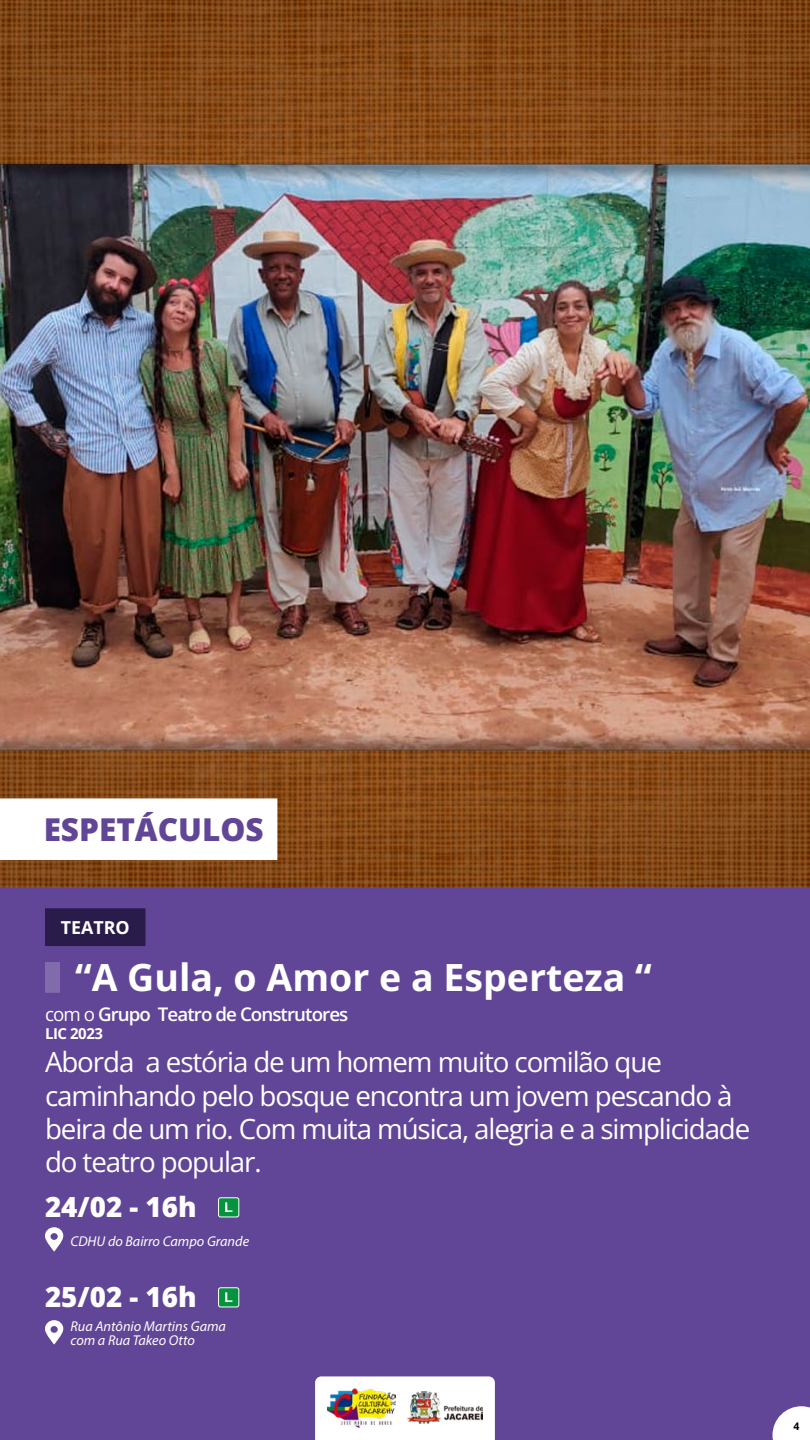
<style>
.page{position:relative;width:810px;height:1440px;background:#fff}
.page>*{position:absolute;margin:0;border:0;box-sizing:border-box;transform-origin:0 0}
.t1{font:700 37.5px "Open Sans";color:#fff}
.t2{font:800 31.5px "Open Sans";color:#614596}
.t3{font:27.75px/33.3px "Open Sans";letter-spacing:-.04em;color:#fff}
.t4{font:800 27.75px "Open Sans";color:#fff}
.t5{font:600 18.75px "Open Sans";letter-spacing:-.05em;color:#fff}
.t6{font:700 17.85px "Open Sans";color:#fff}
.t7{font:700 15px "Open Sans";letter-spacing:-.03em;color:#fff}
.t8{font:italic 14.25px/14.2px "Myriad Pro";color:#fff}
.t9{font:700 10.5px "Open Sans";color:#000}
.s1{font-weight:400}
</style>
<div class="page">
<img style="left:0;top:0;width:810px;height:888px">
<div style="left:0;top:888px;width:810px;height:552px;background:#614596"></div>
<div style="left:45px;top:908px;width:101px;height:38px;background:#291c4a"></div>
<div style="left:219px;top:1198px;width:20px;height:19px;background:#03943d;border-radius:2px"></div>
<div style="left:218px;top:1198px;width:21px;height:19px;border:1px solid #fff;border-radius:2px"></div>
<svg style="left:225px;top:1202px;width:7px;height:10px"></svg>
<svg style="left:45px;top:1227px;width:18px;height:25px"></svg>
<div style="left:219px;top:1288px;width:20px;height:19px;background:#03943d;border-radius:2px"></div>
<div style="left:218px;top:1288px;width:21px;height:19px;border:1px solid #fff;border-radius:2px"></div>
<svg style="left:225px;top:1292px;width:7px;height:10px"></svg>
<svg style="left:45px;top:1320px;width:18px;height:25px"></svg>
<svg style="left:0;top:795px;width:281px;height:68px"></svg>
<div style="left:45px;top:962px;width:15px;height:31px;background:#806bab"></div>
<div style="left:315px;top:1376px;width:180px;height:64px;background:#fff"></div>
<img style="left:407px;top:1392px;width:76px;height:31px">
<img style="left:327px;top:1388px;width:68px;height:39px">
<svg style="left:772px;top:1406px;width:38px;height:34px"></svg>
<p class="t2" style="left:44px;top:805px;width:222px">ESPETÁCULOS</p>
<p class="t6" style="left:61px;top:915px;width:70px">TEATRO</p>
<h1 class="t1" style="left:75px;top:951px;width:578px">“A Gula, o Amor e a Esperteza “</h1>
<p class="t5" style="left:45px;top:1001px;width:305px"><span class="s1">com o</span> Grupo Teatro de Construtores</p>
<p class="t7" style="left:45px;top:1023px;width:60px">LIC 2023</p>
<p class="t3" style="left:45px;top:1045px;width:707px">Aborda a estória de um homem muito comilão que caminhando pelo bosque encontra um jovem pescando à beira de um rio. Com muita música, alegria e a simplicidade do teatro popular.</p>
<p class="t4" style="left:45px;top:1186px;width:153px">24/02 - 16h</p>
<p class="t8" style="left:70px;top:1234px;width:180px">CDHU do Bairro Campo Grande</p>
<p class="t4" style="left:45px;top:1276px;width:153px">25/02 - 16h</p>
<p class="t8" style="left:70px;top:1319px;width:157px">Rua Antônio Martins Gama com a Rua Takeo Otto</p>
<p class="t9" style="left:793px;top:1419px;width:8px">4</p>
</div>
